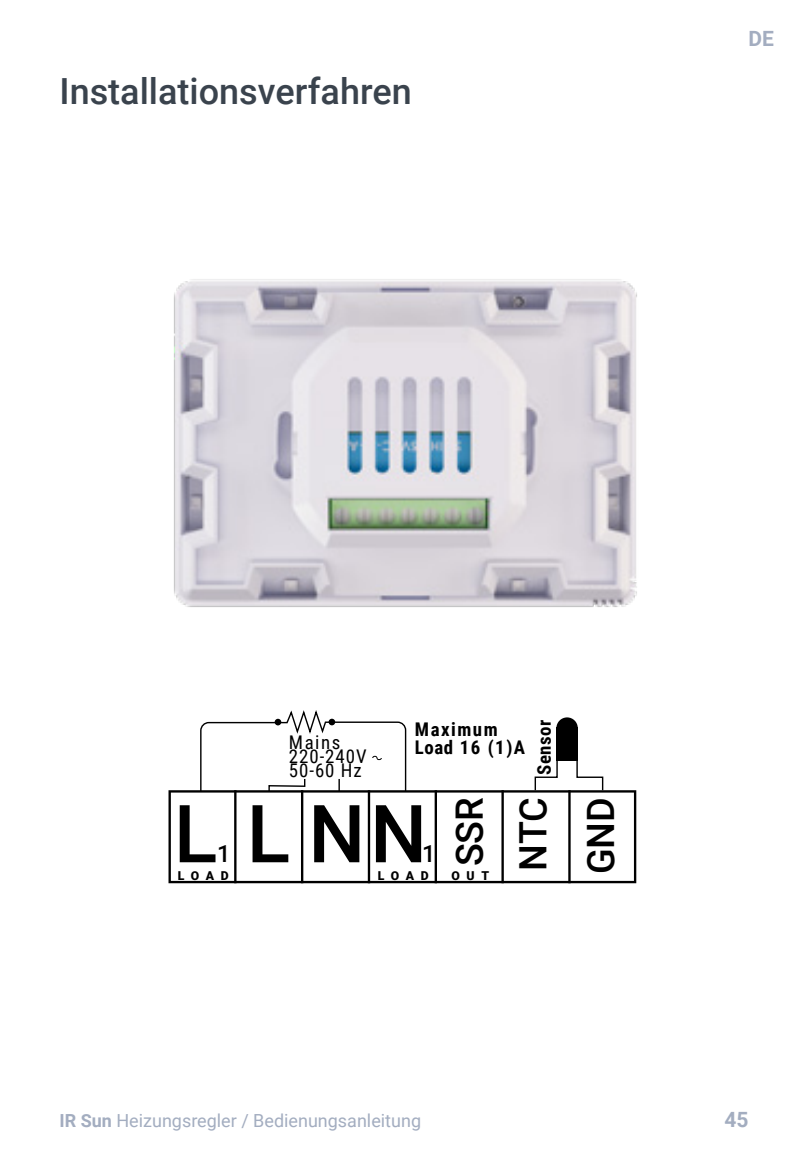
<style>
.page{position:relative;width:808px;height:1149px;background:#fff}
.page>*{position:absolute;margin:0;border:0;box-sizing:border-box;transform-origin:0 0}
.t1{font:500 80.1px "Roboto";color:#000}
.t2{font:500 37.8px/67.8px "Roboto";color:#000}
.t3{font:500 36px "Roboto";color:#3a434d}
.t4{font:500 23.7px "Roboto";color:#000}
.t5{font:700 21px "Roboto";color:#a3adc0}
.t6{font:18.9px/14.1px "Roboto Condensed";letter-spacing:.05em;color:#000}
.t7{font:700 18.9px/18px "Roboto Condensed";letter-spacing:.08em;color:#000}
.t8{font:700 18.9px "Roboto Condensed";letter-spacing:.03em;color:#000}
.t9{font:18px "Roboto";color:#a3adc0}
.t10{font:900 12.3px "Roboto";letter-spacing:.535em;color:#000}
.s1{font-weight:700}
</style>
<div class="page">
<img style="left:174px;top:279px;width:463px;height:328px">
<div style="left:556px;top:717px;width:22px;height:21px;background:#000;border-radius:50%"></div>
<div style="left:556px;top:727px;width:22px;height:33px;background:#000"></div>
<svg style="left:168px;top:790px;width:468px;height:93px"></svg>
<hr style="left:568px;top:790px;width:3px;height:93px;background:#000">
<hr style="left:501px;top:790px;width:3px;height:93px;background:#000">
<hr style="left:435px;top:790px;width:2px;height:93px;background:#000">
<hr style="left:368px;top:790px;width:2px;height:93px;background:#000">
<hr style="left:301px;top:790px;width:2px;height:93px;background:#000">
<hr style="left:234px;top:790px;width:2px;height:93px;background:#000">
<svg style="left:199px;top:710px;width:208px;height:82px"></svg>
<svg style="left:534px;top:760px;width:70px;height:31px"></svg>
<h3 class="t3" style="left:60px;top:66px;width:354px">Installationsverfahren</h3>
<p class="t5" style="left:748px;top:24px;width:27px">DE</p>
<p class="t7" style="left:415px;top:719px;width:112px">Maximum<br>Load 16 (1)A</p>
<p class="t8" style="left:531px;top:775px;width:57px;rotate:-90deg">Sensor</p>
<h2 class="t2" style="left:434px;top:866px;width:71px;rotate:-90deg">SSR</h2>
<p class="t10" style="left:451px;top:866px;width:39px">OUT</p>
<p class="t6" style="left:289px;top:734px;width:79px">Mains<br>220-240V<br>50-60 Hz</p>
<h2 class="t2" style="left:498px;top:874px;width:79px;rotate:-90deg">NTC<br>GND</h2>
<h1 class="t1" style="left:174px;top:777px;width:255px">LLNN</h1>
<h3 class="t4" style="left:217px;top:837px;width:15px">1</h3>
<p class="t10" style="left:178px;top:866px;width:52px">LOAD</p>
<p class="t10" style="left:378px;top:866px;width:52px">LOAD</p>
<h3 class="t4" style="left:422px;top:837px;width:15px">1</h3>
<p class="t9" style="left:60px;top:1107px;width:363px"><span class="s1">IR Sun</span> Heizungsregler / Bedienungsanleitung</p>
<p class="t5" style="left:724px;top:1104px;width:26px">45</p>
</div>
